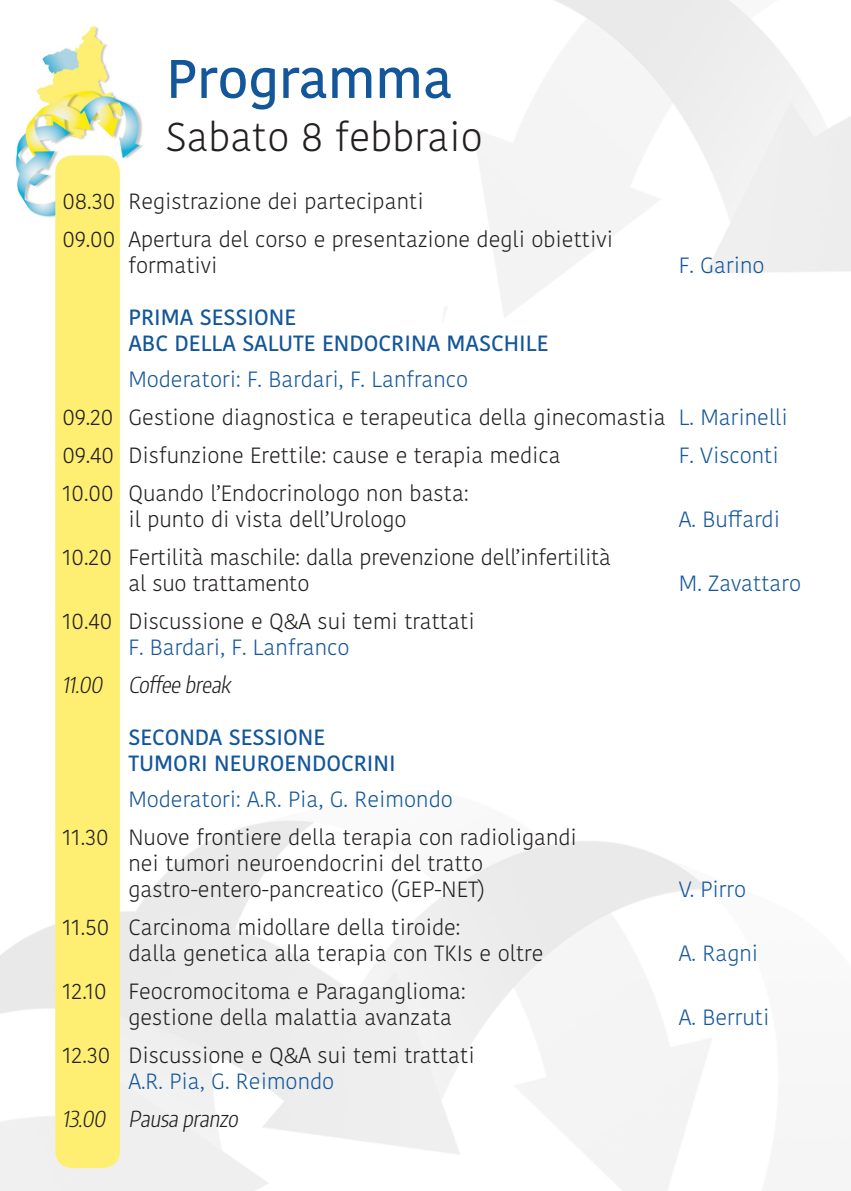
<style>
.page{position:relative;width:851px;height:1191px;background:#fff}
.page>*{position:absolute;margin:0;border:0;box-sizing:border-box;transform-origin:0 0}
.t1{font:500 54px "Kohinoor Bangla";color:#13569a}
.t2{font:300 40px "Kohinoor Bangla";color:#231f20}
.t3{font:300 22px "Kohinoor Bangla";color:#231f20}
.t4{font:300 22px "Kohinoor Bangla";color:#13569a}
.t5{font:500 22px "Kohinoor Bangla";color:#13569a}
.t6{font:italic 300 22px "Encode Sans Condensed";color:#231f20}
.s1{color:#13569a}
</style>
<div class="page">
<img style="left:15px;top:26px;width:128px;height:191px">
<div style="left:55px;top:155px;width:65px;height:1013px;background:#feef72;border-radius:17px"></div>
<p class="t1" style="left:166px;top:36px;width:288px">Programma</p>
<p class="t2" style="left:166px;top:108px;width:318px">Sabato 8 febbraio</p>
<p class="t3" style="left:62px;top:185px;width:363px">08.30 Registrazione dei partecipanti</p>
<p class="t3" style="left:62px;top:223px;width:552px">09.00 Apertura del corso e presentazione degli obiettivi</p>
<p class="t3" style="left:128px;top:249px;width:91px">formativi</p>
<p class="t4" style="left:678px;top:249px;width:87px">F. Garino</p>
<p class="t5" style="left:128px;top:299px;width:169px">PRIMA SESSIONE</p>
<p class="t5" style="left:128px;top:325px;width:421px">ABC DELLA SALUTE ENDOCRINA MASCHILE</p>
<p class="t4" style="left:128px;top:363px;width:341px">Moderatori: F. Bardari, F. Lanfranco</p>
<p class="t3" style="left:62px;top:401px;width:726px">09.20 Gestione diagnostica e terapeutica della ginecomastia <span class="s1">L. Marinelli</span></p>
<p class="t3" style="left:62px;top:439px;width:499px">09.40 Disfunzione Erettile: cause e terapia medica</p>
<p class="t4" style="left:678px;top:439px;width:101px">F. Visconti</p>
<p class="t3" style="left:62px;top:477px;width:407px">10.00 Quando l’Endocrinologo non basta:</p>
<p class="t3" style="left:128px;top:503px;width:280px">il punto di vista dell’Urologo</p>
<p class="t4" style="left:678px;top:503px;width:103px">A. Buffardi</p>
<p class="t3" style="left:62px;top:541px;width:550px">10.20 Fertilità maschile: dalla prevenzione dell’infertilità</p>
<p class="t3" style="left:128px;top:567px;width:182px">al suo trattamento</p>
<p class="t4" style="left:678px;top:567px;width:124px">M. Zavattaro</p>
<p class="t3" style="left:62px;top:605px;width:414px">10.40 Discussione e Q&amp;A sui temi trattati</p>
<p class="t4" style="left:128px;top:631px;width:222px">F. Bardari, F. Lanfranco</p>
<p class="t6" style="left:62px;top:669px;width:174px">11.00 Coffee break</p>
<p class="t5" style="left:128px;top:719px;width:198px">SECONDA SESSIONE</p>
<p class="t5" style="left:128px;top:745px;width:269px">TUMORI NEUROENDOCRINI</p>
<p class="t4" style="left:128px;top:783px;width:326px">Moderatori: A.R. Pia, G. Reimondo</p>
<p class="t3" style="left:62px;top:821px;width:516px">11.30 Nuove frontiere della terapia con radioligandi</p>
<p class="t3" style="left:128px;top:847px;width:356px">nei tumori neuroendocrini del tratto</p>
<p class="t3" style="left:128px;top:873px;width:358px">gastro-entero-pancreatico (GEP-NET)</p>
<p class="t4" style="left:678px;top:873px;width:69px">V. Pirro</p>
<p class="t3" style="left:62px;top:911px;width:399px">11.50 Carcinoma midollare della tiroide:</p>
<p class="t3" style="left:128px;top:937px;width:416px">dalla genetica alla terapia con TKIs e oltre</p>
<p class="t4" style="left:678px;top:937px;width:81px">A. Ragni</p>
<p class="t3" style="left:62px;top:975px;width:405px">12.10 Feocromocitoma e Paraganglioma:</p>
<p class="t3" style="left:128px;top:1001px;width:325px">gestione della malattia avanzata</p>
<p class="t4" style="left:678px;top:1001px;width:92px">A. Berruti</p>
<p class="t3" style="left:62px;top:1039px;width:414px">12.30 Discussione e Q&amp;A sui temi trattati</p>
<p class="t4" style="left:128px;top:1065px;width:207px">A.R. Pia, G. Reimondo</p>
<p class="t6" style="left:62px;top:1103px;width:181px">13.00 Pausa pranzo</p>
</div>
